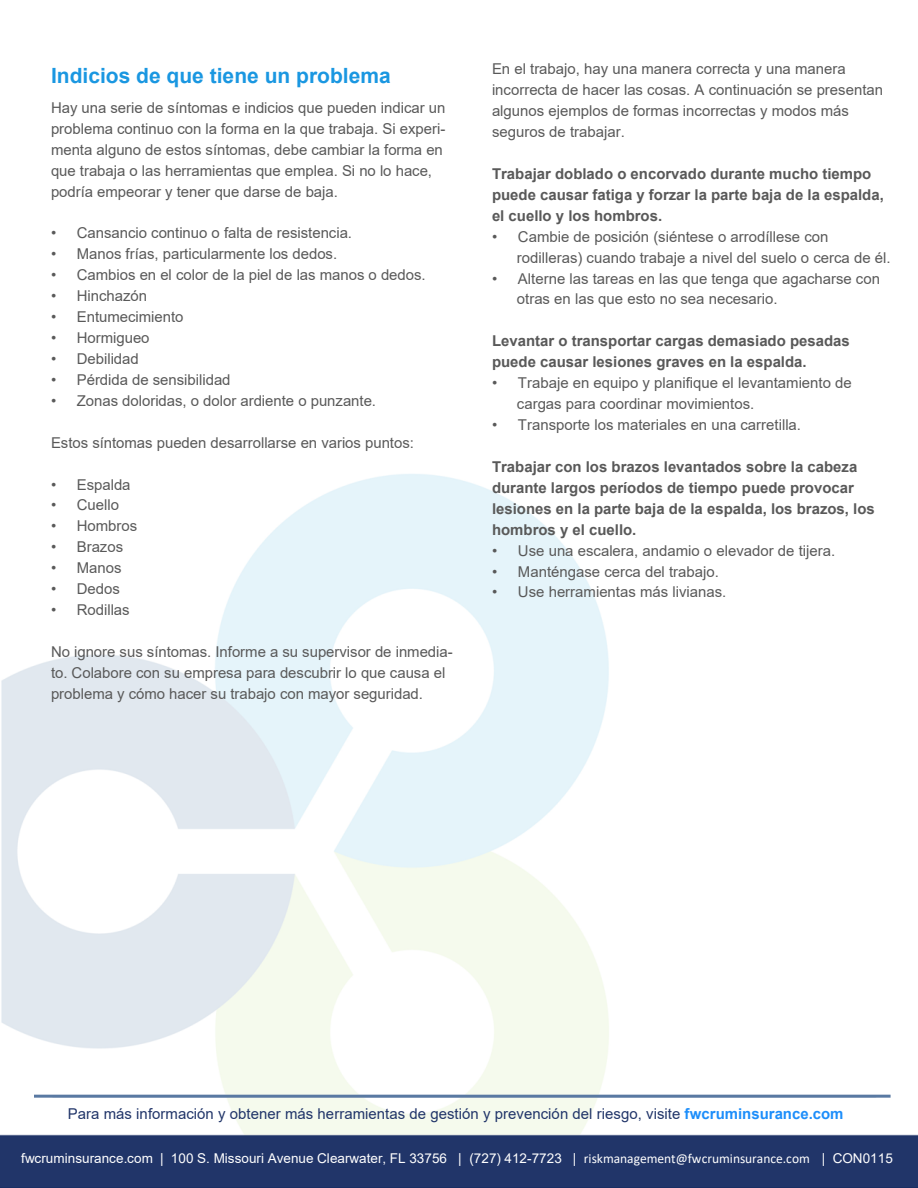
<style>
.page{position:relative;width:918px;height:1188px;background:#fff}
.page>*{position:absolute;margin:0;border:0;box-sizing:border-box;transform-origin:0 0}
.t1{font:700 21px "Arial";color:#1a97e1}
.t2{font:15px/21px "Arial";color:#595959}
.t3{font:700 15px/21px "Arial";color:#595959}
.t4{font:15px "Arial";letter-spacing:.005em;color:#213569}
.t5{font:13.5px "Arial";letter-spacing:.005em;color:#fff}
.s1{font-weight:700;color:#1d8efa}
.s2{font-family:"Calibri"}
</style>
<div class="page">
<img style="left:0;top:474px;width:918px;height:714px">
<hr style="left:34px;top:1095px;width:857px;height:3px;background:#5979a2">
<h1 class="t1" style="left:51px;top:61px;width:341px">Indicios de que tiene un problema</h1>
<p class="t2" style="left:492px;top:58px;width:393px">En el trabajo, hay una manera correcta y una manera incorrecta de hacer las cosas. A continuación se presentan algunos ejemplos de formas incorrectas y modos más seguros de trabajar.</p>
<p class="t3" style="left:492px;top:163px;width:393px">Trabajar doblado o encorvado durante mucho tiempo puede causar fatiga y forzar la parte baja de la espalda, el cuello y los hombros.</p>
<p class="t2" style="left:517px;top:226px;width:375px;text-indent:-25px">• Cambie de posición (siéntese o arrodíllese con rodilleras) cuando trabaje a nivel del suelo o cerca de él.</p>
<p class="t2" style="left:517px;top:268px;width:365px;text-indent:-25px">• Alterne las tareas en las que tenga que agacharse con otras en las que esto no sea necesario.</p>
<p class="t3" style="left:492px;top:331px;width:359px">Levantar o transportar cargas demasiado pesadas puede causar lesiones graves en la espalda.</p>
<p class="t2" style="left:517px;top:372px;width:336px;text-indent:-25px">• Trabaje en equipo y planifique el levantamiento de cargas para coordinar movimientos.</p>
<p class="t2" style="left:492px;top:414px;width:311px">• Transporte los materiales en una carretilla.</p>
<p class="t3" style="left:492px;top:456px;width:384px">Trabajar con los brazos levantados sobre la cabeza durante largos períodos de tiempo puede provocar lesiones en la parte baja de la espalda, los brazos, los hombros y el cuello.</p>
<p class="t2" style="left:492px;top:540px;width:345px">• Use una escalera, andamio o elevador de tijera.</p>
<p class="t2" style="left:492px;top:561px;width:228px">• Manténgase cerca del trabajo.</p>
<p class="t2" style="left:492px;top:582px;width:236px">• Use herramientas más livianas.</p>
<p class="t2" style="left:51px;top:97px;width:396px">Hay una serie de síntomas e indicios que pueden indicar un problema continuo con la forma en la que trabaja. Si experi&shy;menta alguno de estos síntomas, debe cambiar la forma en que trabaja o las herramientas que emplea. Si no lo hace, podría empeorar y tener que darse de baja.</p>
<p class="t2" style="left:51px;top:223px;width:303px">• Cansancio continuo o falta de resistencia.</p>
<p class="t2" style="left:51px;top:243px;width:288px">• Manos frías, particularmente los dedos.</p>
<p class="t2" style="left:51px;top:264px;width:376px">• Cambios en el color de la piel de las manos o dedos.</p>
<p class="t2" style="left:51px;top:285px;width:98px">• Hinchazón</p>
<p class="t2" style="left:51px;top:306px;width:134px">• Entumecimiento</p>
<p class="t2" style="left:51px;top:327px;width:100px">• Hormigueo</p>
<p class="t2" style="left:51px;top:348px;width:89px">• Debilidad</p>
<p class="t2" style="left:51px;top:369px;width:181px">• Pérdida de sensibilidad</p>
<p class="t2" style="left:51px;top:390px;width:327px">• Zonas doloridas, o dolor ardiente o punzante.</p>
<p class="t2" style="left:51px;top:432px;width:364px">Estos síntomas pueden desarrollarse en varios puntos:</p>
<p class="t2" style="left:51px;top:474px;width:81px">• Espalda</p>
<p class="t2" style="left:51px;top:495px;width:70px">• Cuello</p>
<p class="t2" style="left:51px;top:516px;width:88px">• Hombros</p>
<p class="t2" style="left:51px;top:536px;width:74px">• Brazos</p>
<p class="t2" style="left:51px;top:557px;width:72px">• Manos</p>
<p class="t2" style="left:51px;top:578px;width:70px">• Dedos</p>
<p class="t2" style="left:51px;top:599px;width:80px">• Rodillas</p>
<p class="t2" style="left:51px;top:641px;width:403px">No ignore sus síntomas. Informe a su supervisor de inmedia&shy;to. Colabore con su empresa para descubrir lo que causa el problema y cómo hacer su trabajo con mayor seguridad.</p>
<p class="t4" style="left:68px;top:1104px;width:777px">Para más información y obtener más herramientas de gestión y prevención del riesgo, visite <span class="s1">fwcruminsurance.com</span></p>
<p class="t5" style="left:21px;top:1148px;width:873px">fwcruminsurance.com | 100 S. Missouri Avenue Clearwater, FL 33756 | (727) 412-7723 | <span class="s2">riskmanagement@fwcruminsurance.com</span> | CON0115</p>
</div>
